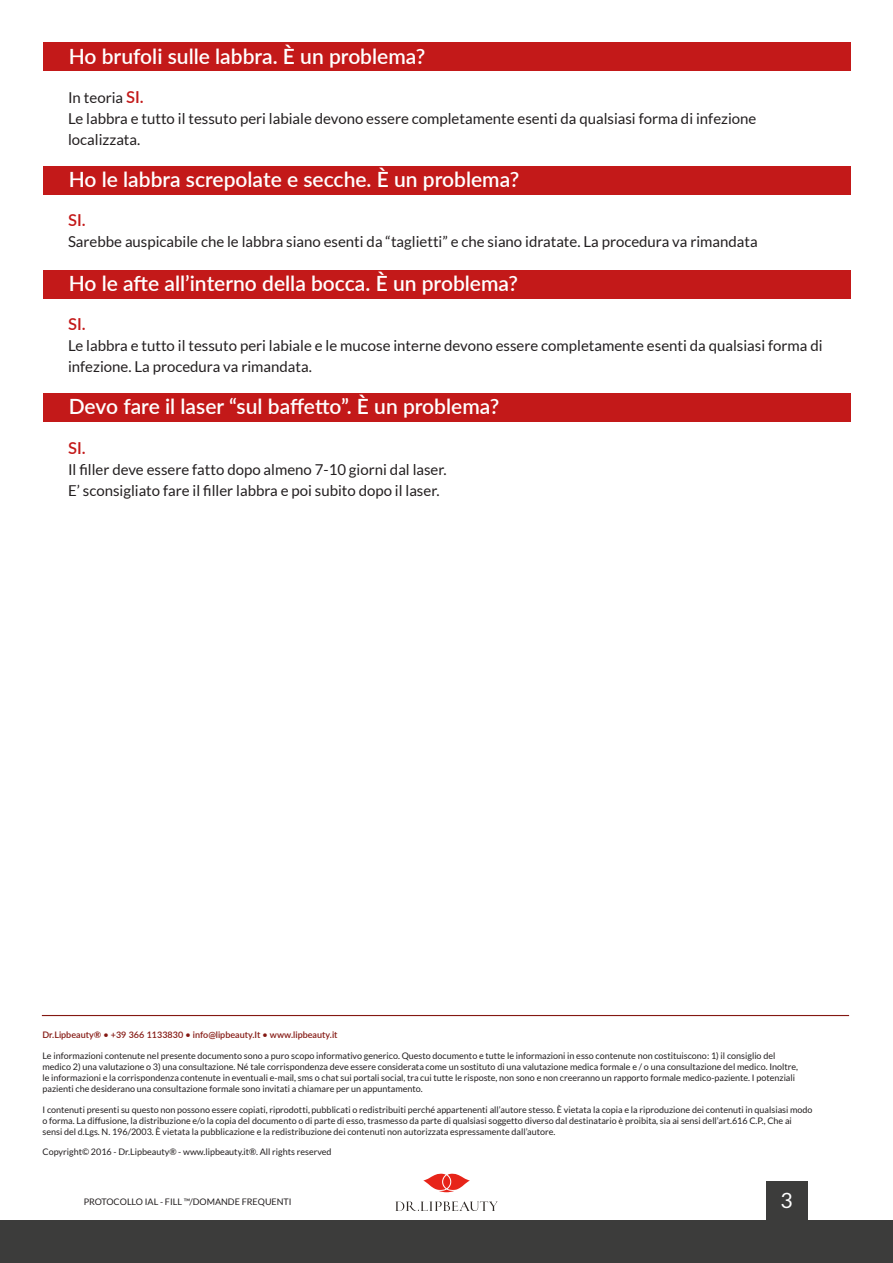
<style>
.page{position:relative;width:893px;height:1263px;background:#fff}
.page>*{position:absolute;margin:0;border:0;box-sizing:border-box;transform-origin:0 0}
.t1{font:600 21px "Lato";color:#fff}
.t2{font:21px "Lato";color:#fff}
.Stile_di_paragrafo_1{font:600 16.5px "Lato";color:#c31919}
.Stile_di_paragrafo_1-2{font:15px/21px "Lato";color:#231f20}
.t3{font:9px "Lato";color:#231f20}
.t4{font:600 9px "Lato";color:#841812}
.s1{font-weight:600;font-size:16.5px;color:#c31919}
</style>
<div class="page">
<svg style="left:423px;top:1174px;width:47px;height:18px"></svg>
<svg style="left:395px;top:1201px;width:103px;height:10px"></svg>
<div style="left:0;top:1220px;width:893px;height:43px;background:#3c3c3b"></div>
<div style="left:766px;top:1181px;width:41px;height:40px;background:#3c3c3b"></div>
<hr style="left:42px;top:1015px;width:807px;height:1px;background:#841812">
<div style="left:43px;top:43px;width:807px;height:28px;background:#c31919"></div>
<div style="left:43px;top:166px;width:807px;height:29px;background:#c31919"></div>
<div style="left:43px;top:270px;width:807px;height:29px;background:#c31919"></div>
<div style="left:43px;top:393px;width:807px;height:29px;background:#c31919"></div>
<p class="t1" style="left:69px;top:41px;width:358px">Ho brufoli sulle labbra. È un problema?</p>
<p class="Stile_di_paragrafo_1-2" style="left:68px;top:87px;width:77px">In teoria <span class="s1">SI.</span></p>
<p class="Stile_di_paragrafo_1-2" style="left:68px;top:108px;width:690px">Le labbra e tutto il tessuto peri labiale devono essere completamente esenti da qualsiasi forma di infezione</p>
<p class="Stile_di_paragrafo_1-2" style="left:68px;top:129px;width:74px">localizzata.</p>
<p class="t1" style="left:69px;top:164px;width:452px">Ho le labbra screpolate e secche. È un problema?</p>
<p class="Stile_di_paragrafo_1" style="left:68px;top:208px;width:19px">SI.</p>
<p class="Stile_di_paragrafo_1-2" style="left:68px;top:231px;width:691px">Sarebbe auspicabile che le labbra siano esenti da “taglietti” e che siano idratate. La procedura va rimandata</p>
<p class="t1" style="left:69px;top:268px;width:451px">Ho le afte all’interno della bocca. È un problema?</p>
<p class="Stile_di_paragrafo_1" style="left:68px;top:312px;width:19px">SI.</p>
<p class="Stile_di_paragrafo_1-2" style="left:68px;top:335px;width:756px">Le labbra e tutto il tessuto peri labiale e le mucose interne devono essere completamente esenti da qualsiasi forma di infezione. La procedura va rimandata.</p>
<p class="t1" style="left:69px;top:391px;width:432px">Devo fare il laser “sul baffetto”. È un problema?</p>
<p class="Stile_di_paragrafo_1" style="left:68px;top:436px;width:19px">SI.</p>
<p class="Stile_di_paragrafo_1-2" style="left:68px;top:459px;width:380px">Il filler deve essere fatto dopo almeno 7-10 giorni dal laser.</p>
<p class="Stile_di_paragrafo_1-2" style="left:68px;top:480px;width:373px">E’ sconsigliato fare il filler labbra e poi subito dopo il laser.</p>
<p class="t4" style="left:43px;top:1028px;width:296px">Dr.Lipbeauty® • +39 366 1133830 • info@lipbeauty.It • www.lipbeauty.it</p>
<p class="t3" style="left:43px;top:1051px;width:734px">Le informazioni contenute nel presente documento sono a puro scopo informativo generico. Questo documento e tutte le informazioni in esso contenute non costituiscono: 1) il consiglio del</p>
<p class="t3" style="left:43px;top:1062px;width:757px">medico 2) una valutazione o 3) una consultazione. Né tale corrispondenza deve essere considerata come un sostituto di una valutazione medica formale e / o una consultazione del medico. Inoltre,</p>
<p class="t3" style="left:43px;top:1072px;width:754px">le informazioni e la corrispondenza contenute in eventuali e-mail, sms o chat sui portali social, tra cui tutte le risposte, non sono e non creeranno un rapporto formale medico-paziente. I potenziali</p>
<p class="t3" style="left:43px;top:1083px;width:382px">pazienti che desiderano una consultazione formale sono invitati a chiamare per un appuntamento.</p>
<p class="t3" style="left:43px;top:1105px;width:772px">I contenuti presenti su questo non possono essere copiati, riprodotti, pubblicati o redistribuiti perché appartenenti all’autore stesso. È vietata la copia e la riproduzione dei contenuti in qualsiasi modo</p>
<p class="t3" style="left:43px;top:1116px;width:751px">o forma. La diffusione, la distribuzione e/o la copia del documento o di parte di esso, trasmesso da parte di qualsiasi soggetto diverso dal destinatario è proibita, sia ai sensi dell’art.616 C.P., Che ai</p>
<p class="t3" style="left:43px;top:1126px;width:514px">sensi del d.Lgs. N. 196/2003. È vietata la pubblicazione e la redistribuzione dei contenuti non autorizzata espressamente dall’autore.</p>
<p class="t3" style="left:43px;top:1146px;width:291px">Copyright© 2016 - Dr.Lipbeauty® - www.lipbeauty.it®. All rights reserved</p>
<p class="t3" style="left:84px;top:1197px;width:209px">PROTOCOLLO IAL - FILL ™/DOMANDE FREQUENTI</p>
<p class="t2" style="left:781px;top:1188px;width:14px">3</p>
</div>
